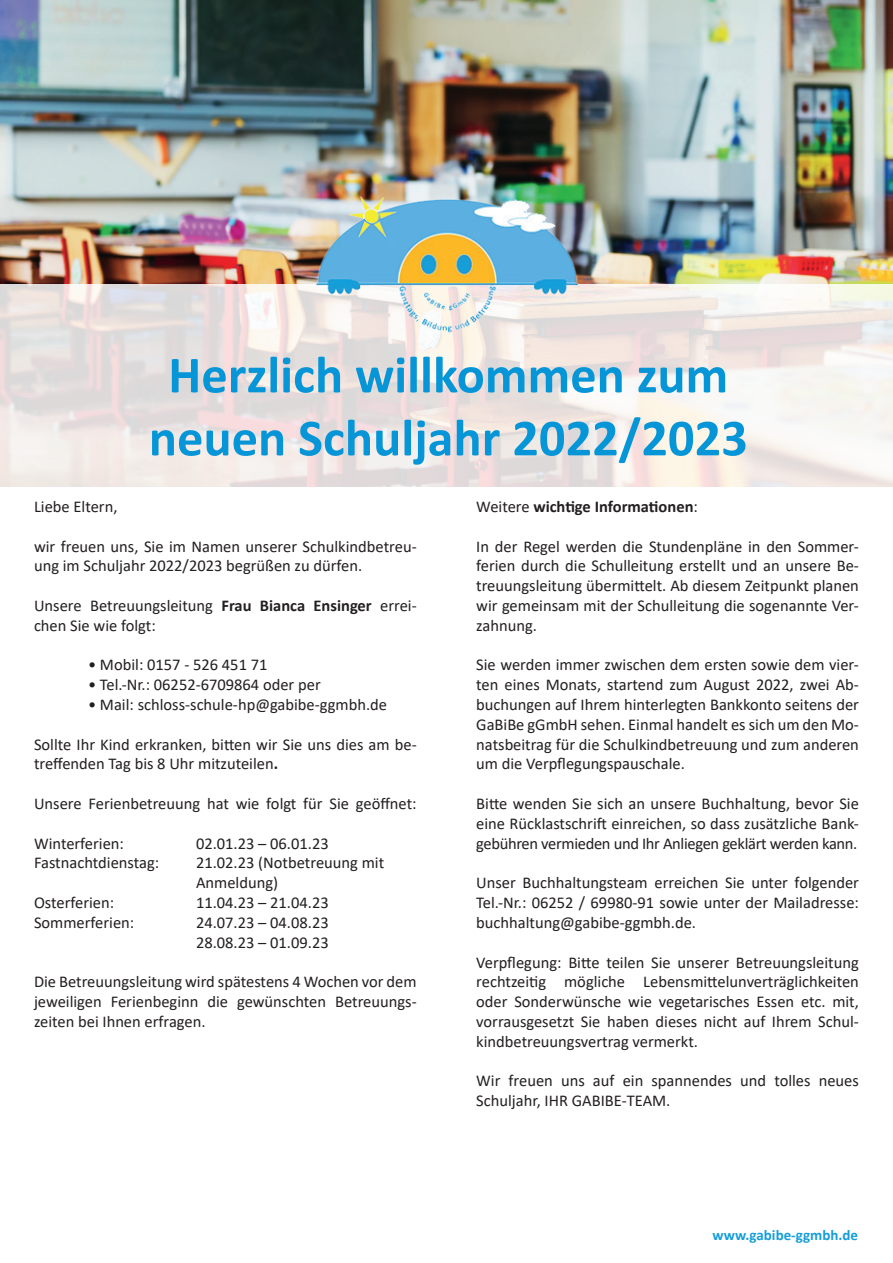
<style>
.page{position:relative;width:893px;height:1263px;background:#fff}
.page>*{position:absolute;margin:0;border:0;box-sizing:border-box;transform-origin:0 0}
.t1{font:700 52.5px/63px "Calibri";color:#0695d6;text-align:center}
.t2{font:16.5px/19.8px "Calibri";color:#231f20;text-align:justify}
.t3{font:700 16.5px "Calibri";color:#231f20}
.t4{font:700 15px "Calibri";color:#159eda}
.s1{font-weight:700}
.s2{font-weight:400}
</style>
<div class="page">
<img style="left:0;top:0;width:893px;height:285px">
<svg style="left:0;top:285px;width:893px;height:202px"></svg>
<img style="left:313px;top:192px;width:267px;height:146px">
<h1 class="t1" style="left:149px;top:343px;width:600px">Herzlich willkommen zum neuen Schuljahr 2022/2023</h1>
<p class="t2" style="left:34px;top:496px;width:85px">Liebe Eltern,</p>
<p class="t2" style="left:34px;top:536px;width:384px">wir freuen uns, Sie im Namen unserer Schulkindbetreu&shy;ung im Schuljahr 2022/2023 begrüßen zu dürfen.</p>
<p class="t2" style="left:34px;top:595px;width:384px">Unsere Betreuungsleitung <span class="s1">Frau Bianca Ensinger</span> errei&shy;chen Sie wie folgt:</p>
<p class="t2" style="left:88px;top:655px;width:181px">• Mobil: 0157 - 526 451 71</p>
<p class="t2" style="left:88px;top:674px;width:234px">• Tel.-Nr.: 06252-6709864 oder per</p>
<p class="t2" style="left:88px;top:694px;width:301px">• Mail: schloss-schule-hp@gabibe-ggmbh.de</p>
<p class="t2" style="left:34px;top:734px;width:384px">Sollte Ihr Kind erkranken, bitten wir Sie uns dies am be&shy;treffenden Tag bis 8 Uhr mitzuteilen<span class="s1">.</span></p>
<p class="t2" style="left:34px;top:793px;width:384px">Unsere Ferienbetreuung hat wie folgt für Sie geöffnet:</p>
<p class="t2" style="left:34px;top:833px;width:91px">Winterferien:</p>
<p class="t2" style="left:196px;top:833px;width:134px">02.01.23 – 06.01.23</p>
<p class="t2" style="left:34px;top:853px;width:127px">Fastnachtdienstag:</p>
<p class="t2" style="left:196px;top:853px;width:190px">21.02.23 (Notbetreuung mit<br>Anmeldung)</p>
<p class="t2" style="left:34px;top:892px;width:82px">Osterferien:</p>
<p class="t2" style="left:196px;top:892px;width:134px">11.04.23 – 21.04.23</p>
<p class="t2" style="left:34px;top:912px;width:102px">Sommerferien:</p>
<p class="t2" style="left:196px;top:912px;width:134px">24.07.23 – 04.08.23<br>28.08.23 – 01.09.23</p>
<p class="t2" style="left:34px;top:971px;width:384px">Die Betreuungsleitung wird spätestens 4 Wochen vor dem jeweiligen Ferienbeginn die gewünschten Betreuungs&shy;zeiten bei Ihnen erfragen.</p>
<p class="t3" style="left:476px;top:495px;width:223px"><span class="s2">Weitere</span> wichtige Informationen<span class="s2">:</span></p>
<p class="t2" style="left:476px;top:536px;width:384px">In der Regel werden die Stundenpläne in den Sommer&shy;ferien durch die Schulleitung erstellt und an unsere Be&shy;treuungsleitung übermittelt. Ab diesem Zeitpunkt planen wir gemeinsam mit der Schulleitung die sogenannte Ver&shy;zahnung.</p>
<p class="t2" style="left:476px;top:655px;width:384px">Sie werden immer zwischen dem ersten sowie dem vier&shy;ten eines Monats, startend zum August 2022, zwei Ab&shy;buchungen auf Ihrem hinterlegten Bankkonto seitens der GaBiBe gGmbH sehen. Einmal handelt es sich um den Mo&shy;natsbeitrag für die Schulkindbetreuung und zum anderen um die Verpflegungspauschale.</p>
<p class="t2" style="left:476px;top:793px;width:384px">Bitte wenden Sie sich an unsere Buchhaltung, bevor Sie eine Rücklastschrift einreichen, so dass zusätzliche Bank&shy;gebühren vermieden und Ihr Anliegen geklärt werden kann.</p>
<p class="t2" style="left:476px;top:872px;width:384px">Unser Buchhaltungsteam erreichen Sie unter folgender Tel.-Nr.: 06252 / 69980-91 sowie unter der Mailadresse: buchhaltung@gabibe-ggmbh.de.</p>
<p class="t2" style="left:476px;top:952px;width:384px">Verpflegung: Bitte teilen Sie unserer Betreuungsleitung rechtzeitig mögliche Lebensmittelunverträglichkeiten oder Sonderwünsche wie vegetarisches Essen etc. mit, vorrausgesetzt Sie haben dieses nicht auf Ihrem Schul&shy;kindbetreuungsvertrag vermerkt.</p>
<p class="t2" style="left:476px;top:1070px;width:384px">Wir freuen uns auf ein spannendes und tolles neues<br>Schuljahr, IHR GABIBE-TEAM.</p>
<p class="t4" style="left:713px;top:1224px;width:147px">www.gabibe-ggmbh.de</p>
</div>
